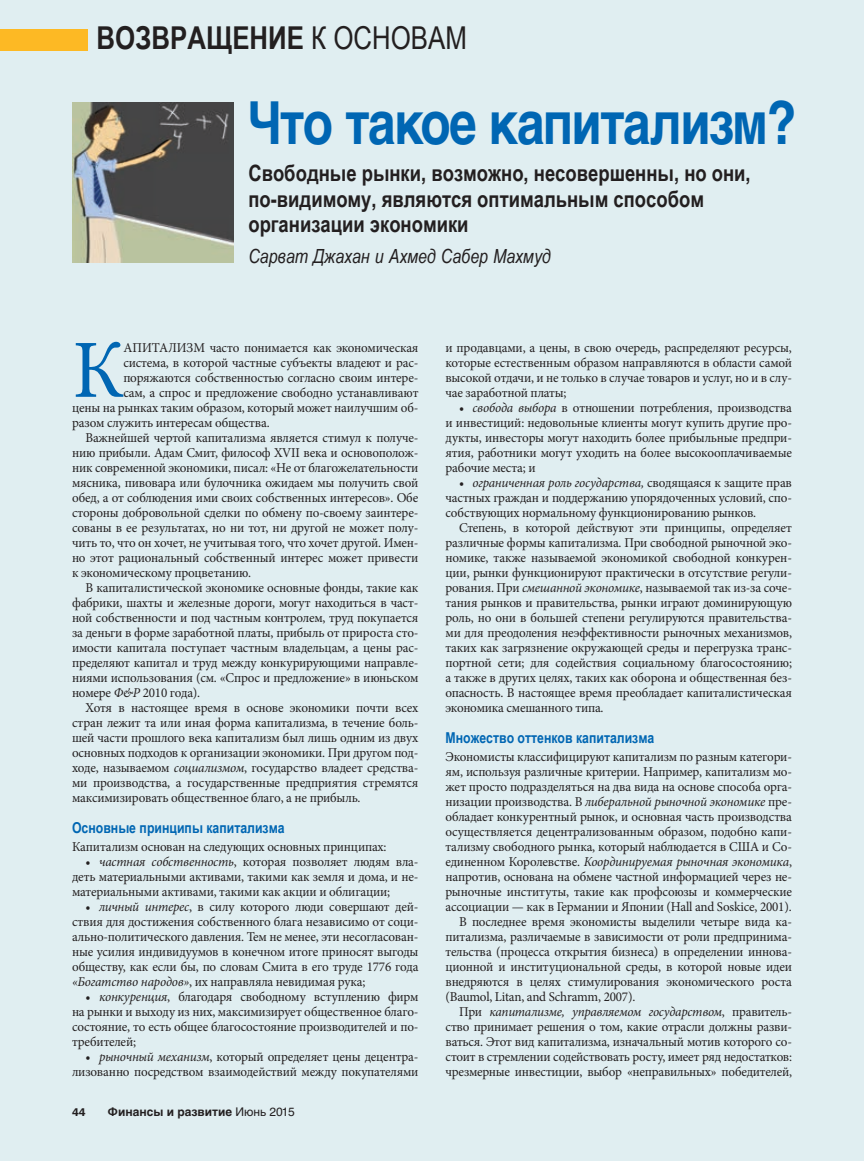
<style>
.page{position:relative;width:864px;height:1161px;background:#e0eef1}
.page>*{position:absolute;margin:0;border:0;box-sizing:border-box;transform-origin:0 0}
.t1{font:82.8px "Minion Pro";color:#0066b3}
.t2{font:700 59.4px "Helvetica Cyr";letter-spacing:-.035em;color:#0066b3;scale:.84 1}
.t3{font:700 31.5px "Arial Narrow";color:#231f20}
.t4{font:700 22.5px/25.5px "Arial Narrow";color:#231f20}
.t5{font:italic 19.5px "Arial Narrow";color:#231f20}
.t6{font:700 15px "Arial Narrow";color:#0066b3}
.t7{font:13.5px/15px "Minion Pro";letter-spacing:-.015em;color:#231f20;text-align:justify}
.t8{font:italic 13.5px "Minion Pro";letter-spacing:-.02em;color:#231f20}
.t9{font:700 12px "Helvetica Cyr";color:#231f20}
.t10{font:600 11.25px "ITC Franklin Gothic Std";color:#231f20}
.s1{font-weight:400}
.s2{font-style:italic}
.s3{font-family:"Helvetica Cyr Upright";font-weight:400}
.s4{font-style:normal}
</style>
<div class="page">
<div style="left:0;top:29px;width:87px;height:21px;background:#fdb924"></div>
<img style="left:72px;top:102px;width:162px;height:161px">
<h3 class="t3" style="left:97px;top:14px;width:372px">ВОЗВРАЩЕНИЕ <span class="s1">К ОСНОВАМ</span></h3>
<h2 class="t2" style="left:248px;top:90px;width:654px">Что такое капитализм?</h2>
<h3 class="t4" style="left:248px;top:159px;width:504px">Свободные рынки, возможно, несовершенны, но они, по-видимому, являются оптимальным способом организации экономики</h3>
<h3 class="t5" style="left:248px;top:242px;width:304px">Сарват Джахан и Ахмед Сабер Махмуд</h3>
<h1 class="t1" style="left:72px;top:315px;width:54px">К</h1>
<p class="t7" style="left:123px;top:340px;width:297px">АПИТАЛИЗМ часто понимается как экономическая</p>
<p class="t7" style="left:123px;top:355px;width:297px">система, в которой частные субъекты владеют и рас-</p>
<p class="t7" style="left:123px;top:370px;width:297px">поряжаются собственностью согласно своим интере-</p>
<p class="t7" style="left:123px;top:385px;width:297px">сам, а спрос и предложение свободно устанавливают</p>
<p class="t7" style="left:72px;top:400px;width:348px">цены на рынках таким образом, который может наилучшим об-</p>
<p class="t7" style="left:72px;top:415px;width:199px">разом служить интересам общества.</p>
<p class="t7" style="left:86px;top:430px;width:334px">Важнейшей чертой капитализма является стимул к получе-</p>
<p class="t7" style="left:72px;top:445px;width:348px">нию прибыли. Адам Смит, философ XVII века и основополож-</p>
<p class="t7" style="left:72px;top:460px;width:348px">ник современной экономики, писал: «Не от благожелательности</p>
<p class="t7" style="left:72px;top:475px;width:348px">мясника, пивовара или булочника ожидаем мы получить свой</p>
<p class="t7" style="left:72px;top:490px;width:348px">обед, а от соблюдения ими своих собственных интересов». Обе</p>
<p class="t7" style="left:72px;top:505px;width:348px">стороны добровольной сделки по обмену по-своему заинтере-</p>
<p class="t7" style="left:72px;top:520px;width:348px">сованы в ее результатах, но ни тот, ни другой не может полу-</p>
<p class="t7" style="left:72px;top:535px;width:348px">чить то, что он хочет, не учитывая того, что хочет другой. Имен-</p>
<p class="t7" style="left:72px;top:550px;width:348px">но этот рациональный собственный интерес может привести</p>
<p class="t7" style="left:72px;top:565px;width:181px">к экономическому процветанию.</p>
<p class="t7" style="left:86px;top:580px;width:335px">В капиталистической экономике основные фонды, такие как</p>
<p class="t7" style="left:72px;top:595px;width:348px">фабрики, шахты и железные дороги, могут находиться в част-</p>
<p class="t7" style="left:72px;top:610px;width:348px">ной собственности и под частным контролем, труд покупается</p>
<p class="t7" style="left:72px;top:625px;width:348px">за деньги в форме заработной платы, прибыль от прироста сто-</p>
<p class="t7" style="left:72px;top:640px;width:348px">имости капитала поступает частным владельцам, а цены рас-</p>
<p class="t7" style="left:72px;top:655px;width:348px">пределяют капитал и труд между конкурирующими направле-</p>
<p class="t7" style="left:72px;top:670px;width:348px">ниями использования (см. «Спрос и предложение» в июньском</p>
<p class="t7" style="left:72px;top:685px;width:130px">номере <span class="s2">Ф&amp;Р</span> 2010 года).</p>
<p class="t7" style="left:86px;top:700px;width:334px">Хотя в настоящее время в основе экономики почти всех</p>
<p class="t7" style="left:72px;top:715px;width:348px">стран лежит та или иная форма капитализма, в течение боль-</p>
<p class="t7" style="left:72px;top:730px;width:348px">шей части прошлого века капитализм был лишь одним из двух</p>
<p class="t7" style="left:72px;top:745px;width:348px">основных подходов к организации экономики. При другом под-</p>
<p class="t7" style="left:72px;top:760px;width:348px">ходе, называемом <span class="s2">социализмом</span>, государство владеет средства-</p>
<p class="t7" style="left:72px;top:775px;width:348px">ми производства, а государственные предприятия стремятся</p>
<p class="t7" style="left:72px;top:790px;width:290px">максимизировать общественное благо, а не прибыль.</p>
<p class="t6" style="left:72px;top:817px;width:214px">Основные принципы капитализма</p>
<p class="t7" style="left:72px;top:840px;width:316px">Капитализм основан на следующих основных принципах:</p>
<p class="t7" style="left:72px;top:855px;width:348px;text-indent:14px">• <span class="s2">частная собственность</span>, которая позволяет людям вла&shy;деть материальными активами, такими как земля и дома, и не&shy;материальными активами, такими как акции и облигации;</p>
<p class="t7" style="left:72px;top:900px;width:348px;text-indent:14px">• <span class="s2">личный интерес</span>, в силу которого люди совершают дей&shy;ствия для достижения собственного блага независимо от соци&shy;ально-политического давления. Тем не менее, эти несогласован&shy;ные усилия индивидуумов в конечном итоге приносят выгоды обществу, как если бы, по словам Смита в его труде 1776 года <span class="s2">«Богатство народов»</span>, их направляла невидимая рука;</p>
<p class="t7" style="left:72px;top:990px;width:348px;text-indent:14px">• <span class="s2">конкуренция</span>, благодаря свободному вступлению фирм на рынки и выходу из них, максимизирует общественное благо&shy;состояние, то есть общее благосостояние производителей и по&shy;требителей;</p>
<p class="t7" style="left:72px;top:1050px;width:348px;text-align:right">• <span class="s2">рыночный механизм</span>, который определяет цены децентра&shy;лизованно посредством взаимодействий между покупателями</p>
<p class="t10" style="left:72px;top:1106px;width:15px">44</p>
<p class="t9" style="left:108px;top:1105px;width:188px">Финансы и развитие <span class="s3">Июнь 2015</span></p>
<p class="t7" style="left:445px;top:340px;width:348px">и продавцами, а цены, в свою очередь, распределяют ресурсы, которые естественным образом направляются в области самой высокой отдачи, и не только в случае товаров и услуг, но и в слу&shy;чае заработной платы;</p>
<p class="t7" style="left:446px;top:400px;width:348px;text-indent:14px">• <span class="s2">свобода выбора</span> в отношении потребления, производства и инвестиций: недовольные клиенты могут купить другие про&shy;дукты, инвесторы могут находить более прибыльные предпри&shy;ятия, работники могут уходить на более высокооплачиваемые рабочие места; и</p>
<p class="t7" style="left:446px;top:475px;width:348px;text-indent:14px">• <span class="s2">ограниченная роль государства,</span> сводящаяся к защите прав частных граждан и поддержанию упорядоченных условий, спо&shy;собствующих нормальному функционированию рынков.</p>
<p class="t7" style="left:446px;top:520px;width:348px;text-indent:14px">Степень, в которой действуют эти принципы, определяет различные формы капитализма. При свободной рыночной эко&shy;номике, также называемой экономикой свободной конкурен&shy;ции, рынки функционируют практически в отсутствие регули&shy;рования. При <span class="s2">смешанной экономике</span>, называемой так из-за соче&shy;тания рынков и правительства, рынки играют доминирующую роль, но они в большей степени регулируются правительства&shy;ми для преодоления неэффективности рыночных механизмов, таких как загрязнение окружающей среды и перегрузка транс&shy;портной сети; для содействия социальному благосостоянию; а также в других целях, таких как оборона и общественная без&shy;опасность. В настоящее время преобладает капиталистическая экономика смешанного типа.</p>
<p class="t6" style="left:446px;top:727px;width:210px">Множество оттенков капитализма</p>
<p class="t7" style="left:446px;top:750px;width:348px">Экономисты классифицируют капитализм по разным категори-</p>
<p class="t7" style="left:446px;top:765px;width:348px">ям, используя различные критерии. Например, капитализм мо-</p>
<p class="t7" style="left:446px;top:780px;width:348px">жет просто подразделяться на два вида на основе способа орга-</p>
<p class="t8" style="left:446px;top:793px;width:348px"><span class="s4">низации производства. В</span> либеральной рыночной экономике <span class="s4">пре-</span></p>
<p class="t7" style="left:446px;top:810px;width:348px">обладает конкурентный рынок, и основная часть производства</p>
<p class="t7" style="left:446px;top:825px;width:348px">осуществляется децентрализованным образом, подобно капи-</p>
<p class="t7" style="left:446px;top:840px;width:348px">тализму свободного рынка, который наблюдается в США и Со-</p>
<p class="t8" style="left:446px;top:853px;width:348px"><span class="s4">единенном Королевстве.</span> Координируемая рыночная экономика<span class="s4">,</span></p>
<p class="t7" style="left:446px;top:870px;width:348px">напротив, основана на обмене частной информацией через не-</p>
<p class="t7" style="left:446px;top:885px;width:348px">рыночные институты, такие как профсоюзы и коммерческие</p>
<p class="t7" style="left:446px;top:900px;width:348px">ассоциации — как в Германии и Японии (Hall and Soskice, 2001).</p>
<p class="t7" style="left:459px;top:915px;width:334px">В последнее время экономисты выделили четыре вида ка-</p>
<p class="t7" style="left:446px;top:930px;width:348px">питализма, различаемые в зависимости от роли предпринима-</p>
<p class="t7" style="left:446px;top:945px;width:348px">тельства (процесса открытия бизнеса) в определении иннова-</p>
<p class="t7" style="left:446px;top:960px;width:348px">ционной и институциональной среды, в которой новые идеи</p>
<p class="t7" style="left:446px;top:975px;width:348px">внедряются в целях стимулирования экономического роста</p>
<p class="t7" style="left:446px;top:990px;width:191px">(Baumol, Litan, and Schramm, 2007).</p>
<p class="t8" style="left:459px;top:1003px;width:334px"><span class="s4">При</span> капитализме, управляемом государством<span class="s4">, правитель-</span></p>
<p class="t7" style="left:446px;top:1020px;width:348px">ство принимает решения о том, какие отрасли должны разви-</p>
<p class="t7" style="left:446px;top:1035px;width:348px">ваться. Этот вид капитализма, изначальный мотив которого со-</p>
<p class="t7" style="left:446px;top:1050px;width:348px">стоит в стремлении содействовать росту, имеет ряд недостатков:</p>
<p class="t7" style="left:446px;top:1065px;width:348px">чрезмерные инвестиции, выбор «неправильных» победителей,</p>
</div>
